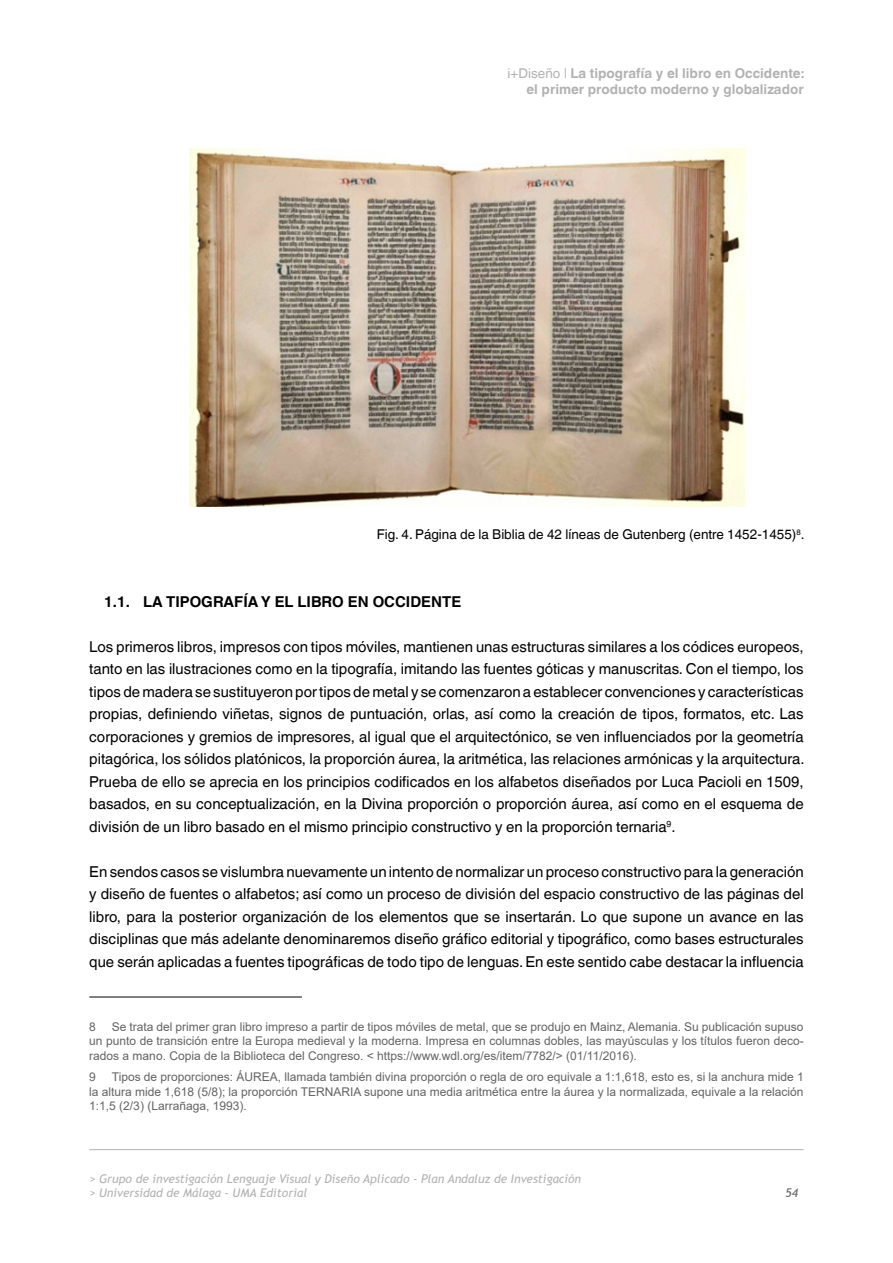
<style>
.page{position:relative;width:893px;height:1263px;background:#fff}
.page>*{position:absolute;margin:0;border:0;box-sizing:border-box;transform-origin:0 0}
.t1{font:15px/22.5px "Helvetica World";color:#000;text-align:justify}
.t2{font:700 15px "Helvetica World";color:#000}
.t3{font:700 13.5px/16.2px "Helvetica World";color:#b3b2b2;text-align:right}
.t4{font:13.5px "Helvetica World";color:#000}
.t5{font:12px/14.4px "Arial";color:#646363;text-align:justify}
.t6{font:italic 12px/14.4px "Trebuchet MS";color:#b3b2b2}
.t7{font:italic 12px "Trebuchet MS";color:#646363}
.s1{font-weight:400}
</style>
<div class="page">
<hr style="left:89px;top:1149px;width:715px;height:1px;background:#b3b2b2">
<img style="left:189px;top:149px;width:556px;height:357px">
<hr style="left:89px;top:997px;width:213px;height:1px;background:#000">
<p class="t3" style="left:508px;top:65px;width:298px"><span class="s1">i+Diseño |</span> La tipografía y el libro en Occidente: el primer producto moderno y globalizador</p>
<p class="t4" style="left:377px;top:527px;width:429px">Fig. 4. Página de la Biblia de 42 líneas de Gutenberg (entre 1452-1455)<sup>8</sup>.</p>
<p class="t2" style="left:104px;top:593px;width:358px">1.1. LA TIPOGRAFÍA Y EL LIBRO EN OCCIDENTE</p>
<p class="t1" style="left:89px;top:635px;width:717px">Los primeros libros, impresos con tipos móviles, mantienen unas estructuras similares a los códices europeos, tanto en las ilustraciones como en la tipografía, imitando las fuentes góticas y manuscritas. Con el tiempo, los tipos de madera se sustituyeron por tipos de metal y se comenzaron a establecer convenciones y características propias, definiendo viñetas, signos de puntuación, orlas, así como la creación de tipos, formatos, etc. Las corporaciones y gremios de impresores, al igual que el arquitectónico, se ven influenciados por la geometría pitagórica, los sólidos platónicos, la proporción áurea, la aritmética, las relaciones armónicas y la arquitectura.<br>Prueba de ello se aprecia en los principios codificados en los alfabetos diseñados por Luca Pacioli en 1509, basados, en su conceptualización, en la Divina proporción o proporción áurea, así como en el esquema de división de un libro basado en el mismo principio constructivo y en la proporción ternaria<sup>9</sup>.</p>
<p class="t1" style="left:89px;top:860px;width:716px">En sendos casos se vislumbra nuevamente un intento de normalizar un proceso constructivo para la generación y diseño de fuentes o alfabetos; así como un proceso de división del espacio constructivo de las páginas del libro, para la posterior organización de los elementos que se insertarán. Lo que supone un avance en las disciplinas que más adelante denominaremos diseño gráfico editorial y tipográfico, como bases estructurales que serán aplicadas a fuentes tipográficas de todo tipo de lenguas. En este sentido cabe destacar la influencia</p>
<p class="t5" style="left:89px;top:1019px;width:716px;text-indent:22px">Se trata del primer gran libro impreso a partir de tipos móviles de metal, que se produjo en Mainz, Alemania. Su publicación supuso un punto de transición entre la Europa medieval y la moderna. Impresa en columnas dobles, las mayúsculas y los títulos fueron deco&shy;rados a mano. Copia de la Biblioteca del Congreso. &lt; https://www.wdl.org/es/item/7782/&gt; (01/11/2016).</p>
<p class="t5" style="left:89px;top:1069px;width:8px">9</p>
<p class="t5" style="left:89px;top:1019px;width:8px">8</p>
<p class="t5" style="left:89px;top:1069px;width:716px;text-indent:22px">Tipos de proporciones: ÁUREA, llamada también divina proporción o regla de oro equivale a 1:1,618, esto es, si la anchura mide 1 la altura mide 1,618 (5/8); la proporción TERNARIA supone una media aritmética entre la áurea y la normalizada, equivale a la relación 1:1,5 (2/3) (Larrañaga, 1993).</p>
<p class="t6" style="left:89px;top:1171px;width:493px">&gt; Grupo de investigación Lenguaje Visual y Diseño Aplicado - Plan Andaluz de Investigación &gt; Universidad de Málaga - UMA Editorial</p>
<p class="t7" style="left:785px;top:1186px;width:14px">54</p>
</div>
